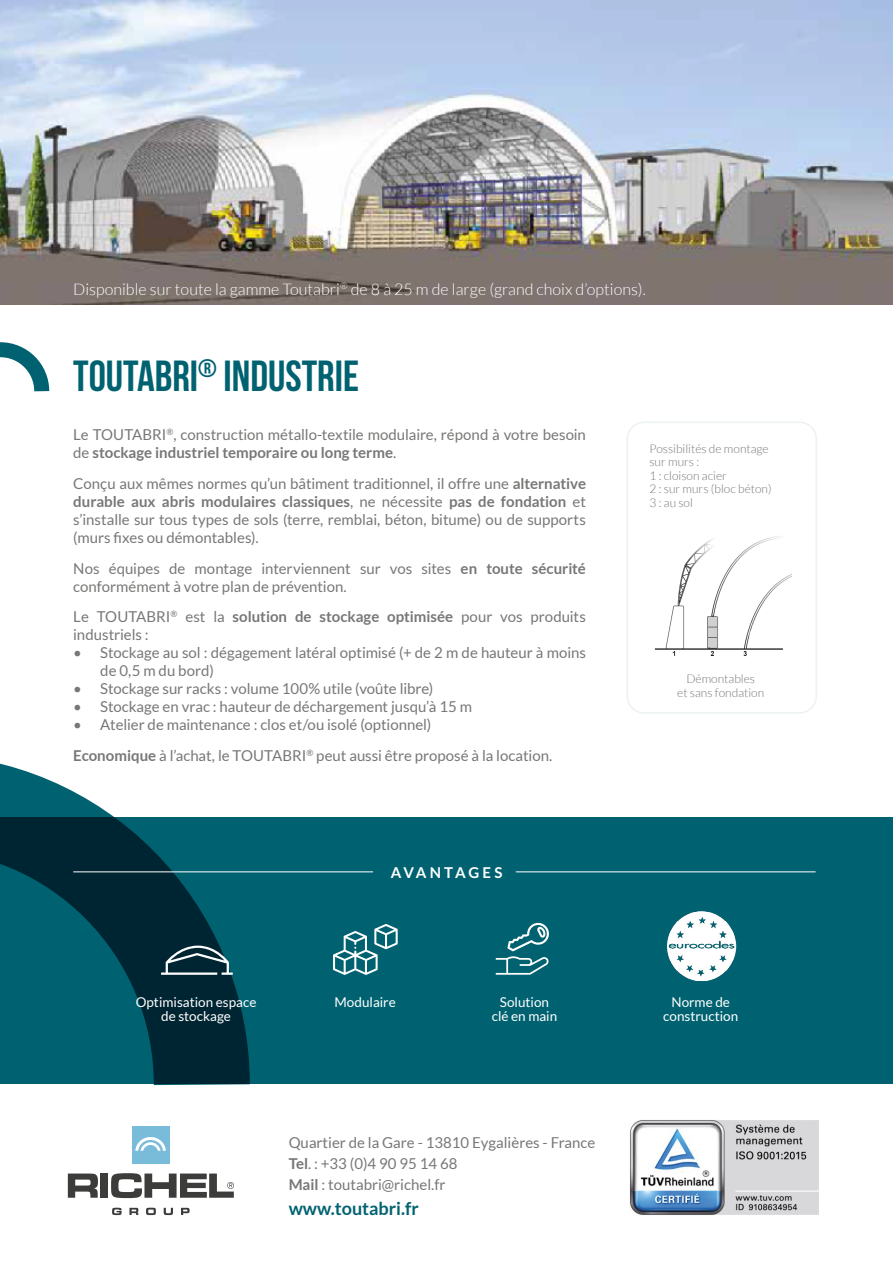
<style>
.page{position:relative;width:893px;height:1263px;background:#fff}
.page>*{position:absolute;margin:0;border:0;box-sizing:border-box;transform-origin:0 0}
.t1{font:43.5px "Bebas Neue";color:#006271}
.t2{font:700 18px "Lato";color:#006271}
.t3{font:300 16.05px "Lato";color:#fff}
.t4{font:15px/18px "Lato";color:#777776}
.t5{font:700 15px "Lato";letter-spacing:.195em;color:#fff}
.t6{font:13.5px/13.5px "Lato";color:#fff;text-align:center}
.t7{font:300 12px/13.5px "Lato";color:#777776}
.s1{font-weight:700}
</style>
<div class="page">
<div style="left:0;top:817px;width:893px;height:267px;background:#006271"></div>
<div style="left:626px;top:421px;width:191px;height:293px;border:2px solid #ecf2ef;border-radius:17px"></div>
<svg style="left:0;top:763px;width:263px;height:323px"></svg>
<svg style="left:0;top:342px;width:50px;height:50px"></svg>
<img style="left:0;top:0;width:893px;height:305px">
<hr style="left:73px;top:871px;width:300px;height:1px;background:#fff">
<hr style="left:516px;top:871px;width:300px;height:1px;background:#fff">
<svg style="left:112px;top:1208px;width:10px;height:7px"></svg>
<svg style="left:129px;top:1208px;width:9px;height:7px"></svg>
<svg style="left:146px;top:1208px;width:10px;height:7px"></svg>
<svg style="left:164px;top:1208px;width:9px;height:7px"></svg>
<div style="left:132px;top:1126px;width:37px;height:38px;background:#79bcd9"></div>
<svg style="left:181px;top:1208px;width:9px;height:7px"></svg>
<svg style="left:68px;top:1173px;width:30px;height:25px"></svg>
<div style="left:100px;top:1173px;width:8px;height:25px;background:#3c3c3b"></div>
<svg style="left:111px;top:1173px;width:123px;height:25px"></svg>
<svg style="left:135px;top:1137px;width:31px;height:14px"></svg>
<img style="left:667px;top:912px;width:69px;height:68px">
<img style="left:629px;top:1120px;width:190px;height:95px">
<img style="left:654px;top:536px;width:137px;height:120px">
<svg style="left:161px;top:945px;width:72px;height:30px;background:#395c66"></svg>
<svg style="left:333px;top:924px;width:65px;height:51px"></svg>
<svg style="left:496px;top:923px;width:53px;height:52px"></svg>
<p class="t3" style="left:73px;top:280px;width:574px">Disponible sur toute la gamme Toutabri<sup>®</sup> de 8 à 25 m de large (grand choix d’options).</p>
<h1 class="t1" style="left:73px;top:352px;width:287px">TOUTABRI<sup>®</sup> INDUSTRIE</h1>
<p class="t4" style="left:73px;top:426px;width:514px">Le TOUTABRI<sup>®</sup>, construction métallo-textile modulaire, répond à votre besoin de <span class="s1">stockage industriel temporaire ou long terme</span>.</p>
<p class="t4" style="left:73px;top:474px;width:514px;text-align:justify">Conçu aux mêmes normes qu’un bâtiment traditionnel, il offre une <span class="s1">alternative durable aux abris modulaires classiques</span>, ne nécessite <span class="s1">pas de fondation</span> et s’installe sur tous types de sols (terre, remblai, béton, bitume) ou de supports (murs fixes ou démontables).</p>
<p class="t4" style="left:73px;top:559px;width:514px">Nos équipes de montage interviennent sur vos sites <span class="s1">en toute sécurité </span>conformément à votre plan de prévention.</p>
<p class="t4" style="left:73px;top:608px;width:514px">Le TOUTABRI<sup>®</sup> est la <span class="s1">solution de stockage optimisée</span> pour vos produits industriels :</p>
<p class="t4" style="left:100px;top:644px;width:487px;text-indent:-27px">• Stockage au sol : dégagement latéral optimisé (+ de 2 m de hauteur à moins de 0,5 m du bord)</p>
<p class="t4" style="left:73px;top:680px;width:362px">• Stockage sur racks : volume 100% utile (voûte libre)</p>
<p class="t4" style="left:73px;top:698px;width:400px">• Stockage en vrac : hauteur de déchargement jusqu’à 15 m</p>
<p class="t4" style="left:73px;top:709px;width:481px;line-height:30.8px">• Atelier de maintenance : clos et/ou isolé (optionnel)<br><span class="s1">Economique</span> à l’achat, le TOUTABRI<sup>®</sup> peut aussi être proposé à la location.</p>
<p class="t5" style="left:391px;top:863px;width:113px">AVANTAGES</p>
<p class="t7" style="left:649px;top:442px;width:124px">Possibilités de montage sur murs :<br>1 : cloison acier<br>2 : sur murs (bloc béton)<br>3 : au sol</p>
<p class="t7" style="left:677px;top:672px;width:89px;text-align:center">Démontables<br>et sans fondation</p>
<p class="t6" style="left:136px;top:995px;width:122px">Optimisation espace de stockage</p>
<p class="t6" style="left:335px;top:995px;width:63px">Modulaire</p>
<p class="t6" style="left:492px;top:995px;width:67px">Solution clé en main</p>
<p class="t6" style="left:663px;top:995px;width:76px">Norme de construction</p>
<p class="t4" style="left:289px;top:1131px;width:308px;line-height:21px">Quartier de la Gare - 13810 Eygalières - France<br><span class="s1">Tel</span>. : +33 (0)4 90 95 14 68<br><span class="s1">Mail</span> : toutabri@richel.fr</p>
<p class="t2" style="left:289px;top:1198px;width:132px">www.toutabri.fr</p>
</div>
